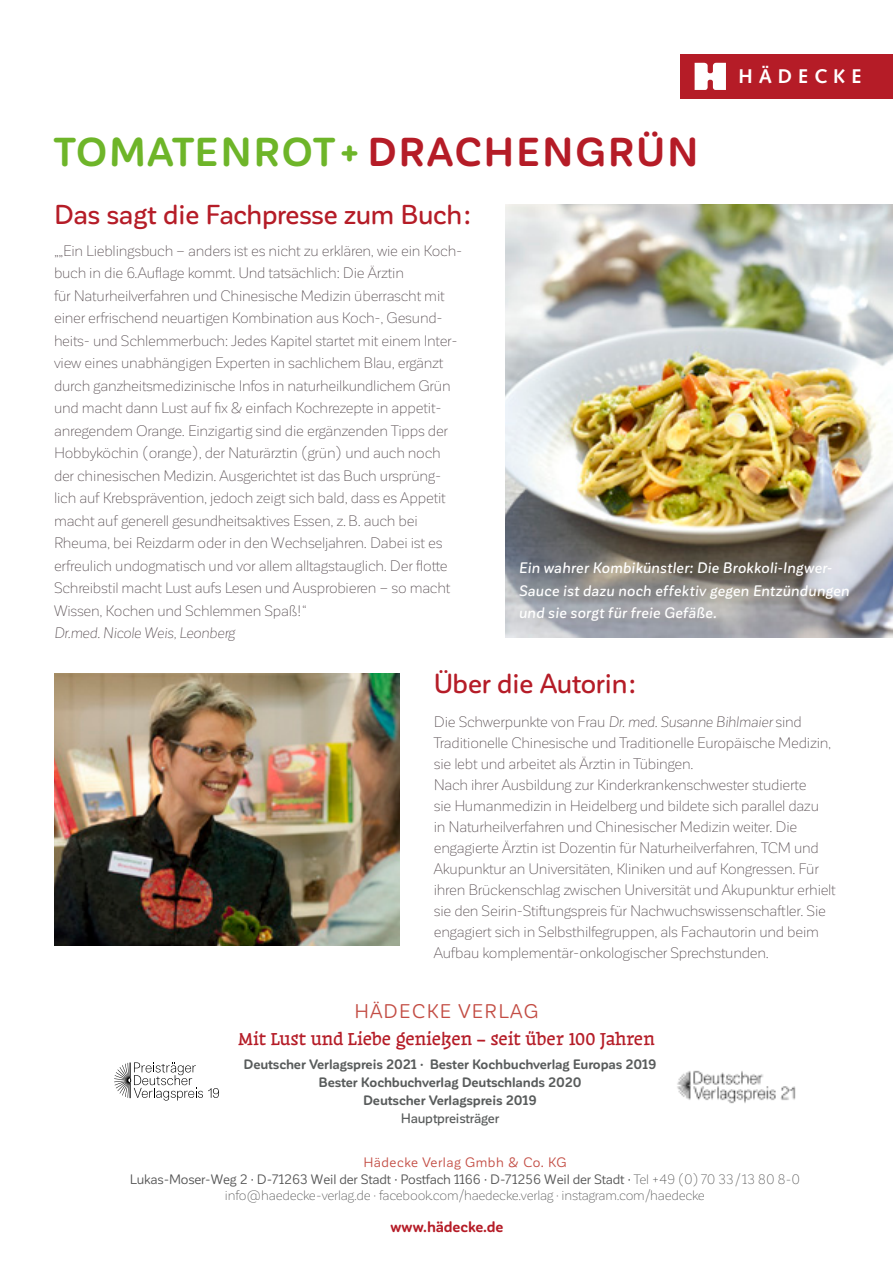
<style>
.page{position:relative;width:893px;height:1263px;background:#fff}
.page>*{position:absolute;margin:0;border:0;box-sizing:border-box;transform-origin:0 0}
.t1{font:700 39.75px "Corporative Sans Rd";letter-spacing:.04em;color:#6eb529}
.t2{font:500 27px "Corporative Sans Rd";letter-spacing:-.01em;color:#b51c27}
.t3{font:700 19.8px "Syntax LT Std";letter-spacing:.3em;color:#fff}
.t4{font:19.5px "Corporative Sans Rd";letter-spacing:.07em;color:#c34d44}
.t5{font:17.4px "Antithesis";color:#b51c27}
.t6{font:300 15px/22.5px "Corporative Sans Rd";letter-spacing:-.015em;color:#554b4f}
.t7{font:italic 500 15px/22.5px "Corporative Sans Rd";letter-spacing:.025em;color:#fff}
.t8{font:italic 300 15px "Corporative Sans Rd";letter-spacing:-.015em;color:#554b4f}
.t9{font:700 15px "Corporative Sans Rd";letter-spacing:-.01em;color:#b51c27}
.t10{font:300 13.5px/16.5px "Corporative Sans Rd";letter-spacing:-.02em;color:#555;text-align:center}
.t11{font:700 13.5px/18px "Corporative Sans Rd";letter-spacing:-.01em;color:#595c5c;text-align:center}
.t12{font:500 13.5px "Corporative Sans Rd";letter-spacing:-.015em;color:#595c5c}
.s1{color:#b51c27}
.s2{font-style:italic}
.s3{font-weight:400;color:#c34d44}
.s4{font-weight:400}
</style>
<div class="page">
<img style="left:54px;top:673px;width:346px;height:272px">
<div style="left:680px;top:54px;width:213px;height:45px;background:#b51c27"></div>
<svg style="left:695px;top:63px;width:31px;height:27px"></svg>
<img style="left:506px;top:204px;width:387px;height:434px">
<svg style="left:114px;top:1062px;width:105px;height:39px"></svg>
<img style="left:677px;top:1070px;width:119px;height:34px">
<h1 class="t1" style="left:54px;top:130px;width:646px">TOMATENROT+ <span class="s1">DRACHENGRÜN</span></h1>
<h2 class="t2" style="left:54px;top:200px;width:418px">Das sagt die Fachpresse zum Buch:</h2>
<h3 class="t3" style="left:738px;top:65px;width:124px">HÄDECKE</h3>
<p class="t6" style="left:54px;top:239px;width:410px">„„Ein Lieblingsbuch – anders ist es nicht zu erklären, wie ein Koch&shy;buch in die 6.Auflage kommt. Und tatsächlich: Die Ärztin<br>für Naturheilverfahren und Chinesische Medizin überrascht mit einer erfrischend neuartigen Kombination aus Koch-, Gesund&shy;heits- und Schlemmerbuch: Jedes Kapitel startet mit einem Inter&shy;view eines unabhängigen Experten in sachlichem Blau, ergänzt durch ganzheitsmedizinische Infos in naturheilkundlichem Grün und macht dann Lust auf fix &amp; einfach Kochrezepte in appetit&shy;anregendem Orange. Einzigartig sind die ergänzenden Tipps der Hobbyköchin (orange), der Naturärztin (grün) und auch noch der chinesischen Medizin. Ausgerichtet ist das Buch ursprüng&shy;lich auf Krebsprävention, jedoch zeigt sich bald, dass es Appetit macht auf generell gesundheitsaktives Essen, z.B. auch bei Rheuma, bei Reizdarm oder in den Wechseljahren. Dabei ist es erfreulich undogmatisch und vor allem alltagstauglich. Der flotte Schreibstil macht Lust aufs Lesen und Ausprobieren – so macht Wissen, Kochen und Schlemmen Spaß!“</p>
<p class="t8" style="left:54px;top:625px;width:182px">Dr.med. Nicole Weis, Leonberg</p>
<p class="t7" style="left:519px;top:557px;width:332px">Ein wahrer Kombikünstler: Die Brokkoli-Ingwer-<br>Sauce ist dazu noch effektiv gegen Entzündungen und sie sorgt für freie Gefäße.</p>
<h2 class="t2" style="left:434px;top:668px;width:203px">Über die Autorin:</h2>
<p class="t6" style="left:434px;top:711px;width:404px;line-height:21px">Die Schwerpunkte von Frau <span class="s2">Dr. med. Susanne Bihlmaier</span> sind Traditionelle Chinesische und Traditionelle Europäische Medizin, sie lebt und arbeitet als Ärztin in Tübingen.<br>Nach ihrer Ausbildung zur Kinderkrankenschwester studierte<br>sie Humanmedizin in Heidelberg und bildete sich parallel dazu<br>in Naturheilverfahren und Chinesischer Medizin weiter. Die engagierte Ärztin ist Dozentin für Naturheilverfahren, TCM und Akupunktur an Universitäten, Kliniken und auf Kongressen. Für ihren Brückenschlag zwischen Universität und Akupunktur erhielt sie den Seirin-Stiftungspreis für Nachwuchswissenschaftler. Sie engagiert sich in Selbsthilfegruppen, als Fachautorin und beim Aufbau komplementär-onkologischer Sprechstunden.</p>
<h3 class="t4" style="left:355px;top:1001px;width:185px">HÄDECKE VERLAG</h3>
<p class="t5" style="left:238px;top:1026px;width:418px">Mit Lust und Liebe genießen – seit über 100 Jahren</p>
<p class="t11" style="left:244px;top:1055px;width:414px">Deutscher Verlagspreis 2021 · Bester Kochbuchverlag Europas 2019<br>Bester Kochbuchverlag Deutschlands 2020<br>Deutscher Verlagspreis 2019</p>
<p class="t12" style="left:401px;top:1111px;width:100px">Hauptpreisträger</p>
<p class="t10" style="left:130px;top:1154px;width:672px"><span class="s3">Hädecke Verlag Gmbh &amp; Co. KG<br></span><span class="s4">Lukas-Moser-Weg 2 · D-71263 Weil der Stadt · Postfach 1166 · D-71256 Weil der Stadt ·</span> Tel +49 (0) 70 33/13 80 8-0 info@haedecke-verlag.de · facebook.com/haedecke.verlag · instagram.com/haedecke</p>
<p class="t9" style="left:391px;top:1219px;width:114px">www.hädecke.de</p>
</div>
